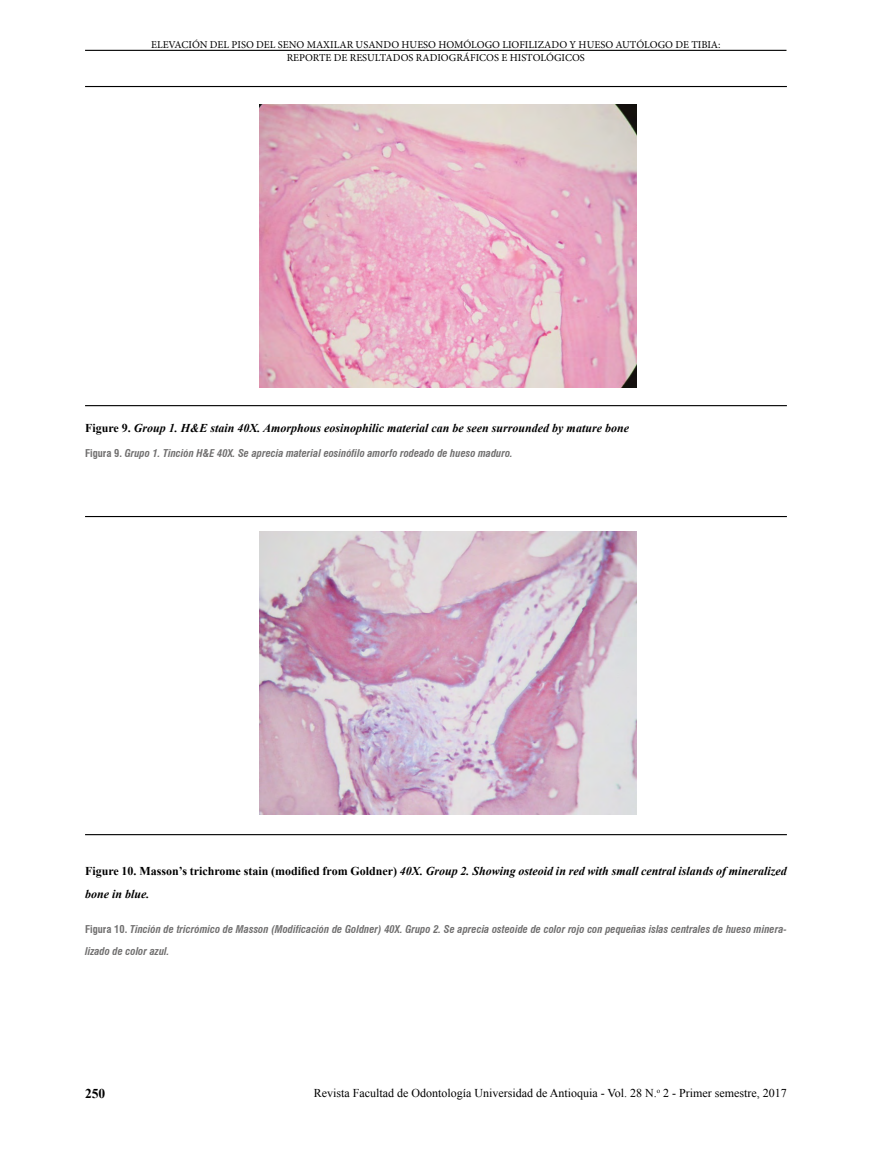
<style>
.page{position:relative;width:872px;height:1149px;background:#fff}
.page>*{position:absolute;margin:0;border:0;box-sizing:border-box;transform-origin:0 0}
.t1{font:700 13.5px "Times New Roman";color:#000}
.T_tablas_gráficos__i{font:italic 700 12px/22.5px "Times New Roman";color:#000}
.t2{font:12px "Times New Roman";color:#000}
.T_tablas_gráficos_Es{font:italic 700 condensed 10.5px/22.5px "Swiss 721 BT";color:#706f6f}
.t3{font:10.5px/13.5px "Minion Pro";color:#000;text-align:center}
.s1{font-style:normal}
</style>
<div class="page">
<hr style="left:85px;top:50px;width:701px;height:1px;background:#000">
<img style="left:259px;top:105px;width:377px;height:282px">
<img style="left:259px;top:531px;width:377px;height:283px">
<hr style="left:85px;top:86px;width:702px;height:1px;background:#000">
<hr style="left:85px;top:405px;width:702px;height:1px;background:#000">
<hr style="left:85px;top:516px;width:702px;height:1px;background:#000">
<hr style="left:85px;top:833px;width:702px;height:2px;background:#000">
<p class="t3" style="left:151px;top:38px;width:571px">ELEVACIÓN DEL PISO DEL SENO MAXILAR USANDO HUESO HOMÓLOGO LIOFILIZADO Y HUESO AUTÓLOGO DE TIBIA:<br>REPORTE DE RESULTADOS RADIOGRÁFICOS E HISTOLÓGICOS</p>
<p class="T_tablas_gráficos__i" style="left:85px;top:416px;width:545px"><span class="s1">Figure 9.</span> Group 1. H&amp;E stain 40X. Amorphous eosinophilic material can be seen surrounded by mature bone</p>
<p class="T_tablas_gráficos_Es" style="left:85px;top:442px;width:429px"><span class="s1">Figura 9.</span> Grupo 1. Tinción H&amp;E 40X. Se aprecia material eosinófilo amorfo rodeado de hueso maduro.</p>
<p class="T_tablas_gráficos__i" style="left:85px;top:859px;width:703px"><span class="s1">Figure 10. Masson’s trichrome stain (modified from Goldner)</span> 40X. Group 2. Showing osteoid in red with small central islands of mineralized bone in blue.</p>
<p class="T_tablas_gráficos_Es" style="left:85px;top:917px;width:703px"><span class="s1">Figura 10.</span> Tinción de tricrómico de Masson (Modificación de Goldner) 40X. Grupo 2. Se aprecia osteoide de color rojo con pequeñas islas centrales de hueso minera&shy;lizado de color azul.</p>
<p class="t1" style="left:85px;top:1083px;width:22px">250</p>
<p class="t2" style="left:314px;top:1084px;width:474px">Revista Facultad de Odontología Universidad de Antioquia - Vol. 28 N.<sup>o</sup> 2 - Primer semestre, 2017</p>
</div>
